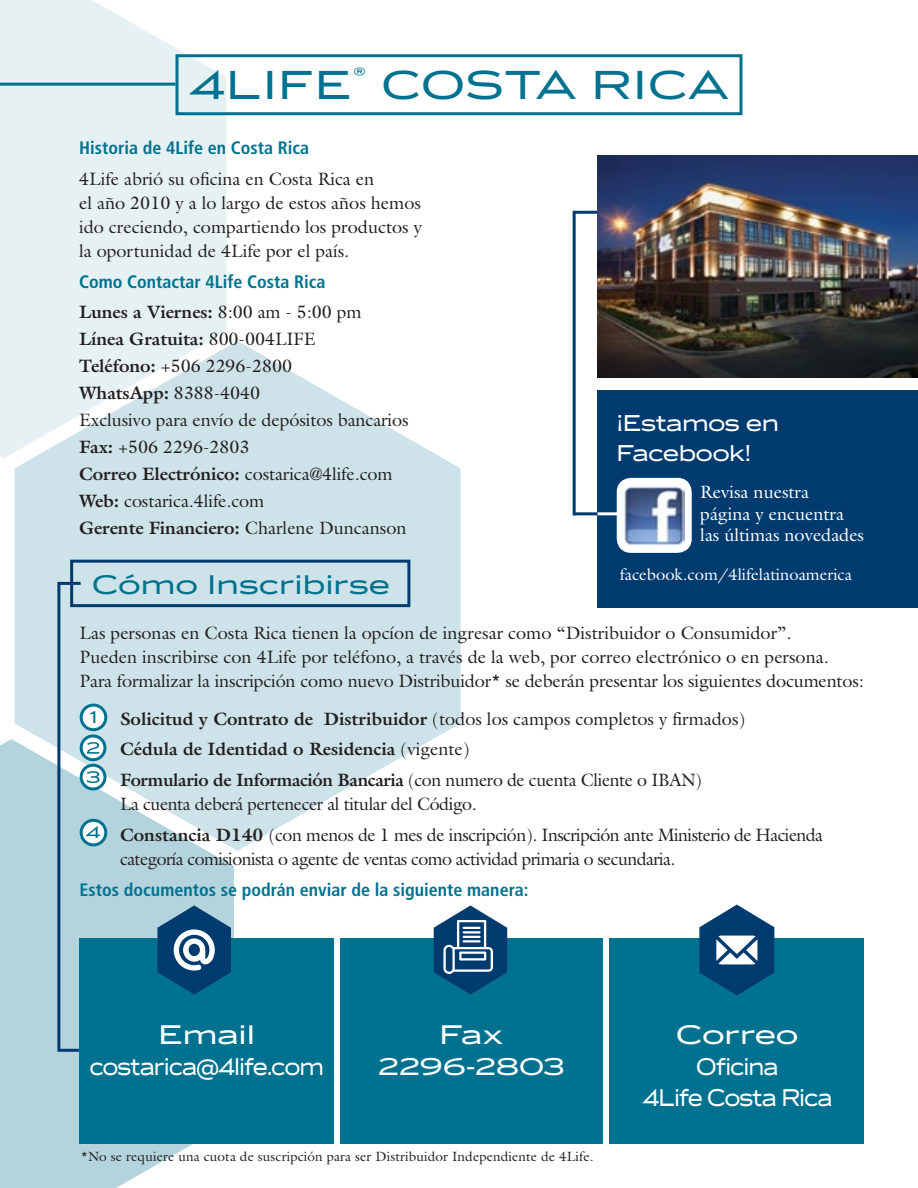
<style>
.page{position:relative;width:918px;height:1188px;background:#fff}
.page>*{position:absolute;margin:0;border:0;box-sizing:border-box;transform-origin:0 0}
.t1{font:45px "Luxury Gold";letter-spacing:.05em;color:#00728f}
.t2{font:30px "Luxury Gold";letter-spacing:.02em;color:#00728f}
.t3{font:30px "Luxury Gold";letter-spacing:.02em;color:#fff}
.t4{font:27px/30.8px "Luxury Gold";letter-spacing:-.02em;color:#fff;text-align:center;scale:.78 1}
.t5{font:27px "Luxury Gold";letter-spacing:.025em;color:#fff}
.t6{font:25.5px/30.6px "Luxury Gold";color:#fff;scale:.9 1}
.t7{font:18px/27px "Galliard Std";letter-spacing:-.005em;color:#231f20}
.t8{font:700 18px/30.8px "Galliard Std";letter-spacing:-.015em;color:#231f20}
.t9{font:700 condensed 18px "Frutiger LT Std";color:#00728f}
.t10{font:18px "Galliard Std";letter-spacing:-.03em;color:#231f20}
.t11{font:18px/21.6px "Galliard Std";color:#fff}
.t12{font:16.5px "Galliard Std";color:#fff}
.t13{font:13.5px "Galliard Std";letter-spacing:.01em;color:#231f20}
.s1{font-weight:700}
.s2{font-family:"Luxury Gold";font-weight:400;font-size:18.75px;color:#00728f}
.s3{font-weight:400}
</style>
<div class="page">
<div style="left:341px;top:938px;width:262px;height:206px;background:#00728f"></div>
<svg style="left:15px;top:341px;width:446px;height:510px;fill:#cde3e9"></svg>
<svg style="left:0;top:739px;width:234px;height:449px;background:#bedae2"></svg>
<svg style="left:0;top:0;width:226px;height:458px;background:#e5f0f3"></svg>
<div style="left:81px;top:705px;width:25px;height:25px;background:#fff;border-radius:50%"></div>
<div style="left:80px;top:704px;width:27px;height:27px;border:3px solid #00728f;border-radius:50%"></div>
<svg style="left:81px;top:736px;width:24px;height:24px"></svg>
<div style="left:80px;top:734px;width:26px;height:27px;border:3px solid #00728f;border-radius:50%"></div>
<svg style="left:87px;top:742px;width:12px;height:12px"></svg>
<svg style="left:81px;top:765px;width:24px;height:24px"></svg>
<div style="left:80px;top:764px;width:26px;height:27px;border:3px solid #00728f;border-radius:50%"></div>
<svg style="left:87px;top:771px;width:13px;height:12px"></svg>
<div style="left:81px;top:820px;width:25px;height:25px;background:#fff;border-radius:50%"></div>
<div style="left:80px;top:819px;width:27px;height:27px;border:3px solid #00728f;border-radius:50%"></div>
<div style="left:176px;top:54px;width:566px;height:61px;border:3px solid #00728f"></div>
<hr style="left:0;top:83px;width:176px;height:3px;background:#00728f">
<div style="left:598px;top:390px;width:320px;height:218px;background:#003b70"></div>
<svg style="left:572px;top:209px;width:29px;height:309px"></svg>
<hr style="left:573px;top:512px;width:25px;height:3px;background:#003b70">
<hr style="left:598px;top:512px;width:24px;height:3px;background:#fff">
<img style="left:598px;top:155px;width:320px;height:222px">
<div style="left:617px;top:479px;width:74px;height:73px;background:#fff;border-radius:14px"></div>
<div style="left:617px;top:478px;width:75px;height:75px;border:2px solid #fff;border-radius:14px"></div>
<img style="left:624px;top:486px;width:60px;height:59px">
<div style="left:70px;top:560px;width:340px;height:47px;border:3px solid #003b70"></div>
<div style="left:57px;top:582px;width:25px;height:470px;border:3px solid #003b70"></div>
<div style="left:80px;top:938px;width:254px;height:206px;background:#00728f"></div>
<div style="left:610px;top:938px;width:254px;height:206px;background:#00728f"></div>
<svg style="left:699px;top:904px;width:76px;height:92px"></svg>
<svg style="left:434px;top:905px;width:73px;height:90px"></svg>
<svg style="left:157px;top:905px;width:74px;height:90px;background:#397095"></svg>
<h1 class="t1" style="left:189px;top:60px;width:541px">4LIFE<sup>®</sup> COSTA RICA</h1>
<p class="t9" style="left:79px;top:137px;width:232px">Historia de 4Life en Costa Rica</p>
<p class="t7" style="left:79px;top:167px;width:344px;line-height:24px">4Life abrió su oficina en Costa Rica en<br>el año 2010 y a lo largo de estos años hemos ido creciendo, compartiendo los productos y la oportunidad de 4Life por el país.</p>
<p class="t9" style="left:79px;top:271px;width:248px">Como Contactar 4Life Costa Rica</p>
<p class="t7" style="left:79px;top:299px;width:331px"><span class="s1">Lunes a Viernes:</span> 8:00 am - 5:00 pm<br><span class="s1">Línea Gratuita:</span> 800-004LIFE<br><span class="s1">Teléfono:</span> +506 2296-2800<br><span class="s1">WhatsApp:</span> 8388-4040<br>Exclusivo para envío de depósitos bancarios<br><span class="s1">Fax:</span> +506 2296-2803<br><span class="s1">Correo Electrónico:</span> costarica@4life.com<br><span class="s1">Web:</span> costarica.4life.com<br><span class="s1">Gerente Financiero:</span> Charlene Duncanson</p>
<h2 class="t2" style="left:93px;top:568px;width:298px">Cómo Inscribirse</h2>
<h3 class="t6" style="left:617px;top:408px;width:181px">¡Estamos en<br>Facebook!</h3>
<p class="t11" style="left:700px;top:481px;width:165px">Revisa nuestra<br>página y encuentra las últimas novedades</p>
<p class="t12" style="left:620px;top:564px;width:234px">facebook.com/4lifelatinoamerica</p>
<p class="t7" style="left:80px;top:621px;width:786px;line-height:24px">Las personas en Costa Rica tienen la opcíon de ingresar como “Distribuidor o Consumidor”.<br>Pueden inscribirse con 4Life por teléfono, a través de la web, por correo electrónico o en persona.<br>Para formalizar la inscripción como nuevo Distribuidor* se deberán presentar los siguientes documentos:</p>
<p class="t8" style="left:120px;top:703px;width:627px;text-indent:-30px"><span class="s2">1</span> Solicitud y Contrato de Distribuidor <span class="s3">(todos los campos completos y firmados)<br></span>Cédula de Identidad o Residencia <span class="s3">(vigente)<br></span>Formulario de Información Bancaria <span class="s3">(con numero de cuenta Cliente o IBAN)</span></p>
<p class="t7" style="left:85px;top:788px;width:739px;line-height:30.8px;text-indent:35px">La cuenta deberá pertenecer al titular del Código.<br><sup>4</sup> <span class="s1">Constancia D140</span> (con menos de 1 mes de inscripción). Inscripción ante Ministerio de Hacienda</p>
<p class="t10" style="left:120px;top:847px;width:557px">categoría comisionista o agente de ventas como actividad primaria o secundaria.</p>
<p class="t9" style="left:80px;top:879px;width:450px">Estos documentos se podrán enviar de la siguiente manera:</p>
<h2 class="t3" style="left:159px;top:1019px;width:97px">Email</h2>
<h3 class="t4" style="left:90px;top:1052px;width:302px">costarica@4life.com</h3>
<h2 class="t3" style="left:440px;top:1019px;width:65px">Fax</h2>
<h3 class="t5" style="left:379px;top:1052px;width:187px">2296-2803</h3>
<p class="t13" style="left:81px;top:1148px;width:514px">*No se requiere una cuota de suscripción para ser Distribuidor Independiente de 4Life.</p>
<h2 class="t3" style="left:677px;top:1019px;width:123px">Correo</h2>
<h3 class="t4" style="left:643px;top:1052px;width:245px">Oficina<br>4Life Costa Rica</h3>
</div>
